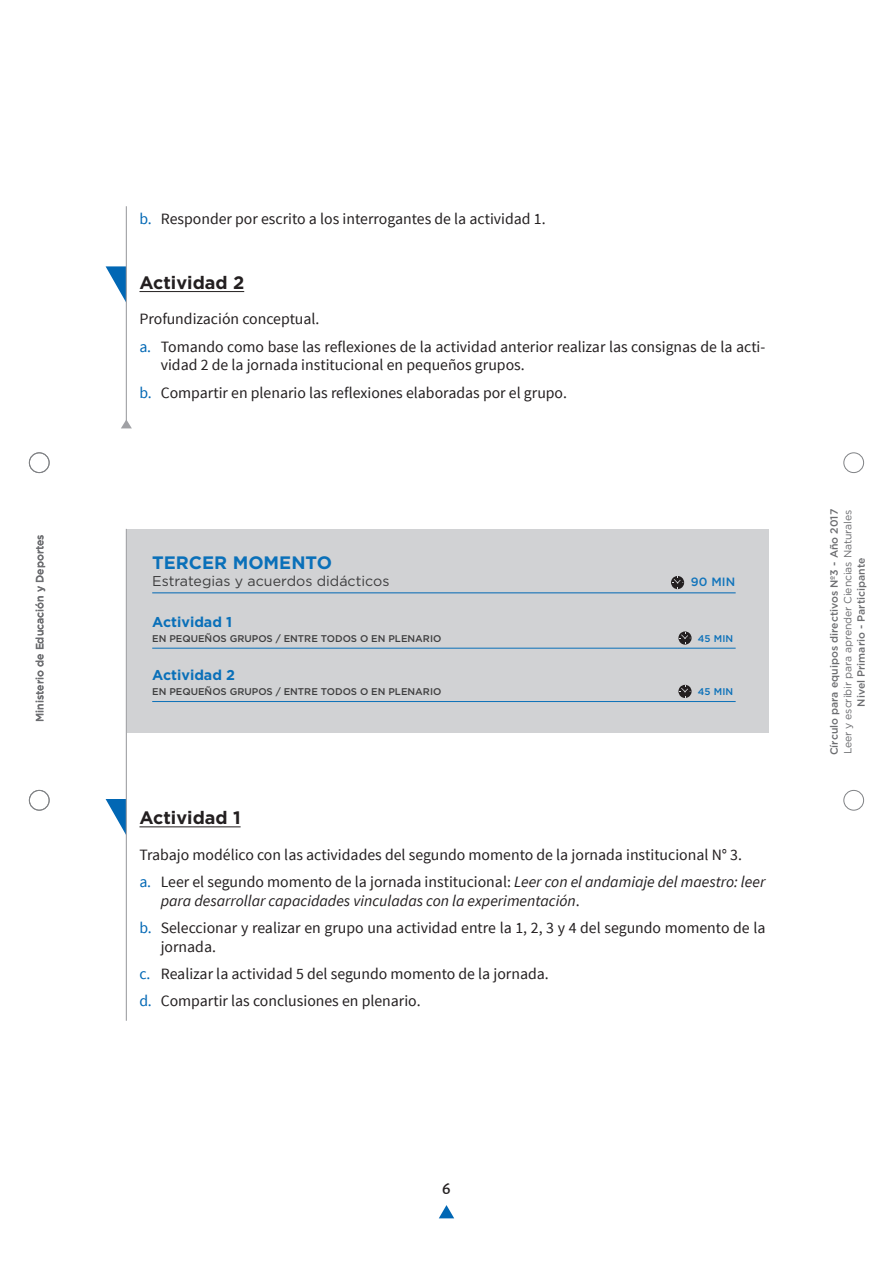
<style>
.page{position:relative;width:893px;height:1263px;background:#fff}
.page>*{position:absolute;margin:0;border:0;box-sizing:border-box;transform-origin:0 0}
.t1{font:700 18px "Gotham";color:#231f20}
.t2{font:700 18px "Gotham";color:#0a70b9}
.t3{font:500 18px "Alegreya Sans";color:#231f20}
.t4{font:15.75px/27.3px "Source Sans Pro";color:#231f20}
.t5{font:14.25px "Gotham";color:#3e3e3f}
.t6{font:700 14.25px "Gotham";color:#0a70b9}
.t7{font:500 12px "Gotham";color:#1174bb}
.t8{font:500 10.5px "Gotham";color:#6c6d70}
.t9{font:10.5px "Gotham";letter-spacing:-.01em;color:#6c6d70}
.t10{font:500 9.75px "Gotham";color:#3e3e3f}
.t11{font:500 9.75px "Gotham";letter-spacing:.01em;color:#0a70b9}
.s1{color:#0167b4}
.s2{font-style:italic}
</style>
<div class="page">
<svg style="left:106px;top:266px;width:20px;height:37px"></svg>
<svg style="left:106px;top:799px;width:20px;height:36px"></svg>
<div style="left:127px;top:529px;width:641px;height:204px;background:#d1d2d4"></div>
<hr style="left:126px;top:206px;width:1px;height:219px;background:#a0a1a5">
<hr style="left:126px;top:529px;width:1px;height:492px;background:#a0a1a5">
<svg style="left:121px;top:419px;width:11px;height:9px"></svg>
<svg style="left:439px;top:1205px;width:15px;height:13px"></svg>
<div style="left:29px;top:453px;width:20px;height:20px;border:1px solid #808285;border-radius:50%"></div>
<div style="left:29px;top:790px;width:20px;height:20px;border:1px solid #808285;border-radius:50%"></div>
<div style="left:844px;top:453px;width:20px;height:20px;border:1px solid #808285;border-radius:50%"></div>
<div style="left:844px;top:790px;width:20px;height:20px;border:1px solid #808285;border-radius:50%"></div>
<hr style="left:139px;top:291px;width:105px;height:1px;background:#231f20">
<hr style="left:152px;top:592px;width:584px;height:1px;background:#0167b4">
<hr style="left:152px;top:648px;width:584px;height:1px;background:#0a70b9">
<hr style="left:152px;top:701px;width:584px;height:1px;background:#0a70b9">
<hr style="left:139px;top:826px;width:102px;height:1px;background:#231f20">
<svg style="left:671px;top:576px;width:13px;height:13px"></svg>
<svg style="left:678px;top:631px;width:14px;height:14px"></svg>
<svg style="left:678px;top:685px;width:14px;height:13px"></svg>
<p class="t8" style="left:33px;top:722px;width:189px;rotate:-90deg">Ministerio de Educación y Deportes</p>
<p class="t4" style="left:139px;top:206px;width:408px"><span class="s1">b.</span> Responder por escrito a los interrogantes de la actividad 1.</p>
<p class="t1" style="left:139px;top:270px;width:106px">Actividad 2</p>
<p class="t4" style="left:139px;top:306px;width:627px">Profundización conceptual.<br><span class="s1">a.</span> Tomando como base las reflexiones de la actividad anterior realizar las consignas de la acti-</p>
<p class="t4" style="left:139px;top:352px;width:429px;text-indent:21px">vidad 2 de la jornada institucional en pequeños grupos.<br><span class="s1">b.</span> Compartir en plenario las reflexiones elaboradas por el grupo.</p>
<p class="t2" style="left:152px;top:551px;width:181px">TERCER MOMENTO</p>
<p class="t5" style="left:152px;top:572px;width:239px">Estrategias y acuerdos didácticos</p>
<p class="t7" style="left:691px;top:574px;width:46px">90 MIN</p>
<p class="t6" style="left:152px;top:612px;width:82px">Actividad 1</p>
<p class="t10" style="left:152px;top:632px;width:291px">EN PEQUEÑOS GRUPOS / ENTRE TODOS O EN PLENARIO</p>
<p class="t11" style="left:698px;top:632px;width:37px">45 MIN</p>
<p class="t6" style="left:152px;top:665px;width:84px">Actividad 2</p>
<p class="t10" style="left:152px;top:685px;width:291px">EN PEQUEÑOS GRUPOS / ENTRE TODOS O EN PLENARIO</p>
<p class="t11" style="left:698px;top:685px;width:37px">45 MIN</p>
<p class="t1" style="left:139px;top:805px;width:103px">Actividad 1</p>
<p class="t4" style="left:139px;top:841px;width:627px">Trabajo modélico con las actividades del segundo momento de la jornada institucional N° 3.<br><span class="s1">a.</span> Leer el segundo momento de la jornada institucional: <span class="s2">Leer con el andamiaje del maestro: leer</span></p>
<p class="t4" style="left:139px;top:887px;width:627px;text-indent:21px"><span class="s2">para desarrollar capacidades vinculadas con la experimentación</span>.<br><span class="s1">b.</span> Seleccionar y realizar en grupo una actividad entre la 1, 2, 3 y 4 del segundo momento de la</p>
<p class="t4" style="left:139px;top:933px;width:411px;text-indent:21px">jornada.<br><span class="s1">c.</span> Realizar la actividad 5 del segundo momento de la jornada. <span class="s1">d.</span> Compartir las conclusiones en plenario.</p>
<p class="t8" style="left:827px;top:755px;width:248px;rotate:-90deg">Círculo para equipos directivos Nº3 - Año 2017</p>
<p class="t9" style="left:841px;top:754px;width:246px;rotate:-90deg">Leer y escribir para aprender Ciencias Naturales</p>
<p class="t8" style="left:854px;top:707px;width:150px;rotate:-90deg">Nivel Primario - Participante</p>
<p class="t3" style="left:442px;top:1176px;width:10px">6</p>
</div>
